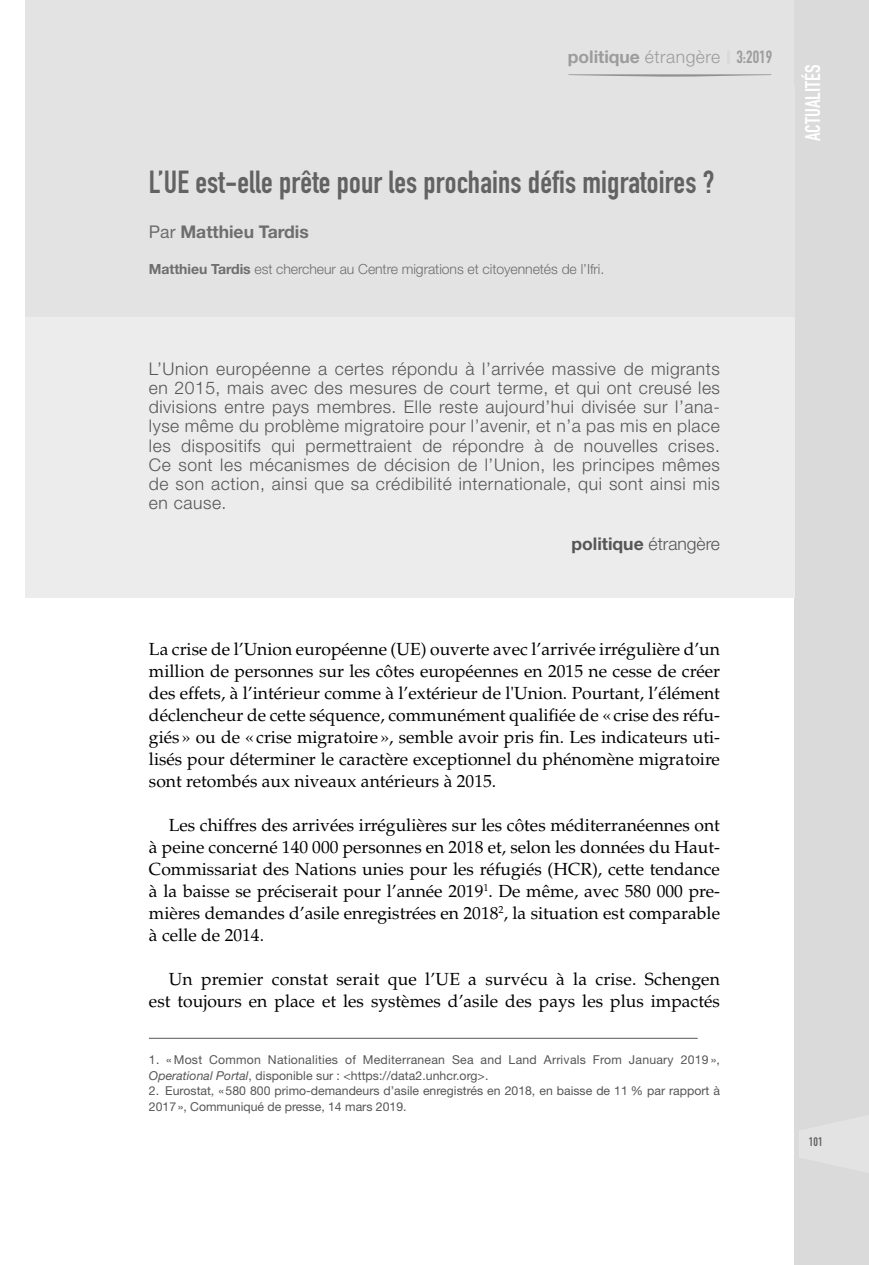
<style>
.page{position:relative;width:869px;height:1265px;background:#fff}
.page>*{position:absolute;margin:0;border:0;box-sizing:border-box;transform-origin:0 0}
.t1{font:31.5px "DIN Engschrift Std";letter-spacing:.005em;color:#626262}
.t2{font:21px "DIN Engschrift Std";color:#fff}
.t3{font:17.5px/22.1px "Palatino LT Std";color:#000;text-align:justify}
.t4{font:300 17.5px/19.2px "Helvetica Neue LT Std";letter-spacing:.03em;color:#565656;text-align:justify}
.t5{font:700 17.5px "Helvetica Neue LT Std";color:#9c9c9c}
.t6{font:700 17.5px "Helvetica Neue LT Std";color:#565656}
.t7{font:700 17.5px "Helvetica Neue LT Std";color:#6e6e6e}
.t8{font:300 14px "Helvetica Neue LT Std";letter-spacing:-.005em;color:#6e6e6e}
.t9{font:12.25px/15.8px "Helvetica Neue LT Std";letter-spacing:.02em;color:#565656}
.t10{font:12.25px/15.8px "Helvetica Neue LT Std";color:#565656}
.t11{font:12.25px "DIN Engschrift Std";color:#626262}
.s1{font-weight:300}
.s2{font-family:"DIN Engschrift Std";font-weight:400}
.s3{font-weight:400}
.s4{font-weight:700}
.s5{font-style:italic}
</style>
<div class="page">
<div style="left:25px;top:0;width:794px;height:140px;background:#e3e3e3"></div>
<div style="left:794px;top:0;width:74px;height:1265px;background:#dadada"></div>
<svg style="left:568px;top:74px;width:202px;height:3px"></svg>
<div style="left:25px;top:85px;width:769px;height:234px;background:#e3e3e3"></div>
<div style="left:25px;top:318px;width:769px;height:191px;background:#ececec"></div>
<div style="left:25px;top:363px;width:769px;height:235px;background:#ececec"></div>
<hr style="left:149px;top:1038px;width:548px;height:1px;background:#565656">
<p class="t5" style="left:567px;top:46px;width:206px">politique <span class="s1">étrangère</span> <span class="s2">3:2019</span></p>
<h1 class="t1" style="left:149px;top:164px;width:566px">L’UE est-elle prête pour les prochains défis migratoires ?</h1>
<p class="t7" style="left:149px;top:221px;width:161px"><span class="s3">Par</span> Matthieu Tardis</p>
<p class="t8" style="left:149px;top:260px;width:456px"><span class="s4">Matthieu Tardis</span> est chercheur au Centre migrations et citoyennetés de l’Ifri.</p>
<p class="t2" style="left:800px;top:141px;width:78px;rotate:-90deg">ACTUALITÉS</p>
<p class="t4" style="left:149px;top:358px;width:572px">L’Union européenne a certes répondu à l’arrivée massive de migrants en 2015, mais avec des mesures de court terme, et qui ont creusé les divisions entre pays membres. Elle reste aujourd’hui divisée sur l’ana&shy;lyse même du problème migratoire pour l’avenir, et n’a pas mis en place les dispositifs qui permettraient de répondre à de nouvelles crises.<br>Ce sont les mécanismes de décision de l’Union, les principes mêmes de son action, ainsi que sa crédibilité internationale, qui sont ainsi mis en cause.</p>
<p class="t6" style="left:571px;top:532px;width:150px">politique <span class="s1">étrangère</span></p>
<p class="t3" style="left:149px;top:638px;width:572px">La crise de l’Union européenne (UE) ouverte avec l’arrivée irrégulière d’un million de personnes sur les côtes européennes en 2015 ne cesse de créer des effets, à l’intérieur comme à l’extérieur de l'Union. Pourtant, l’élément déclencheur de cette séquence, communément qualifiée de «crise des réfu&shy;giés» ou de «crise migratoire», semble avoir pris fin. Les indicateurs uti&shy;lisés pour déterminer le caractère exceptionnel du phénomène migratoire sont retombés aux niveaux antérieurs à 2015.</p>
<p class="t3" style="left:149px;top:814px;width:572px;text-indent:20px">Les chiffres des arrivées irrégulières sur les côtes méditerranéennes ont à peine concerné 140 000 personnes en 2018 et, selon les données du Haut-Commissariat des Nations unies pour les réfugiés (HCR), cette tendance à la baisse se préciserait pour l’année 2019<sup>1</sup>. De même, avec 580 000 pre&shy;mières demandes d’asile enregistrées en 2018<sup>2</sup>, la situation est comparable à celle de 2014.</p>
<p class="t3" style="left:149px;top:969px;width:572px;text-align:right">Un premier constat serait que l’UE a survécu à la crise. Schengen est toujours en place et les systèmes d’asile des pays les plus impactés</p>
<p class="t9" style="left:149px;top:1052px;width:572px">1. « Most Common Nationalities of Mediterranean Sea and Land Arrivals From January 2019 »,<br><span class="s5">Operational Portal</span>, disponible sur : &lt;https://data2.unhcr.org&gt;.</p>
<p class="t10" style="left:149px;top:1083px;width:572px">2. Eurostat, «580 800 primo-demandeurs d’asile enregistrés en 2018, en baisse de 11 % par rapport à<br>2017», Communiqué de presse, 14 mars 2019.</p>
<p class="t11" style="left:808px;top:1134px;width:15px">101</p>
</div>
